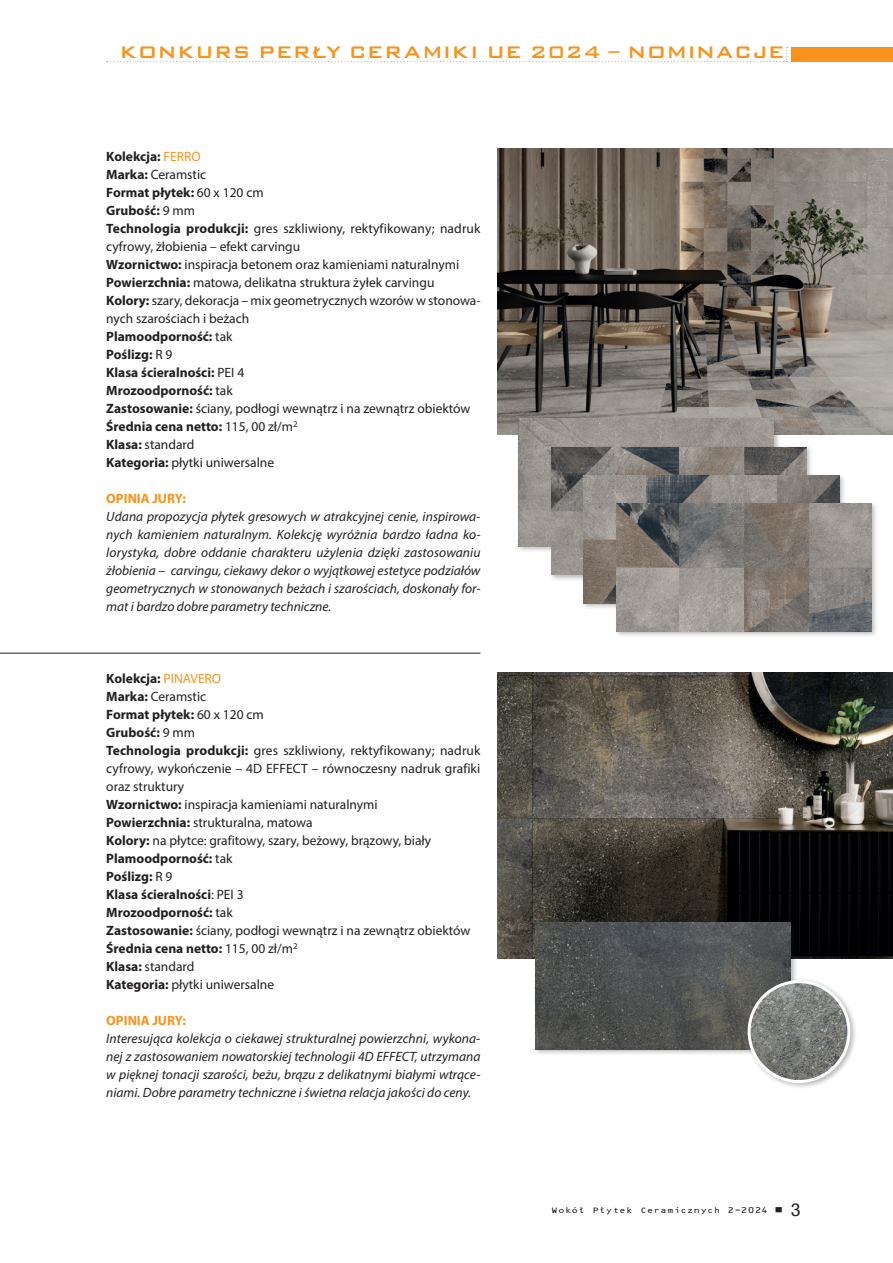
<style>
.page{position:relative;width:893px;height:1263px;background:#fff}
.page>*{position:absolute;margin:0;border:0;box-sizing:border-box;transform-origin:0 0}
.t1{font:13.5px/18px "Myriad Pro";color:#231f20}
.t2{font:italic 13.5px/18px "Myriad Pro";color:#231f20;text-align:justify}
.t3{font:700 13.5px "Myriad Pro";color:#f7931d}
.t4{font:9.45px "Bank Gothic Md PL";letter-spacing:.04em;color:#f7931d}
.t5{font:7.2px "OCR B 10 PL Regular";color:#231f20;scale:1.2 1}
.s1{font-weight:700}
.s2{color:#f7931d}
.s3{font-family:"Swis 721 Cn PL";font-size:15.75px}
</style>
<div class="page">
<div style="left:791px;top:47px;width:102px;height:15px;background:#f7931d"></div>
<svg style="left:107px;top:47px;width:681px;height:15px"></svg>
<hr style="left:0;top:653px;width:480px;height:1px;background:#231f20">
<img style="left:497px;top:149px;width:396px;height:286px">
<div style="left:516px;top:416px;width:264px;height:137px;background:#231f20;opacity:.3"></div>
<img style="left:519px;top:419px;width:255px;height:127px">
<div style="left:549px;top:445px;width:264px;height:136px;background:#231f20;opacity:.3"></div>
<img style="left:551px;top:447px;width:255px;height:128px">
<img style="left:497px;top:672px;width:396px;height:286px">
<div style="left:533px;top:919px;width:264px;height:137px;background:#231f20;opacity:.3"></div>
<img style="left:536px;top:922px;width:255px;height:127px">
<div style="left:745px;top:978px;width:112px;height:111px;background:#231f20;opacity:.3"></div>
<img style="left:749px;top:982px;width:100px;height:99px;border-radius:50px">
<div style="left:748px;top:980px;width:102px;height:103px;border:3px solid #fff;border-radius:50%"></div>
<div style="left:581px;top:473px;width:264px;height:137px;background:#231f20;opacity:.3"></div>
<img style="left:584px;top:476px;width:255px;height:127px">
<div style="left:614px;top:501px;width:264px;height:137px;background:#231f20;opacity:.3"></div>
<img style="left:616px;top:504px;width:256px;height:127px">
<p class="t4" style="left:120px;top:49px;width:667px">KONKURS PERŁY CERAMIKI UE 2024 – NOMINACJE</p>
<p class="t1" style="left:106px;top:148px;width:376px"><span class="s1">Kolekcja:</span> <span class="s2">FERRO<br></span><span class="s1">Marka:</span> Ceramstic<br><span class="s1">Format płytek:</span> 60 x 120 cm<br><span class="s1">Grubość:</span> 9 mm<br><span class="s1">Technologia produkcji:</span> gres szkliwiony, rektyfikowany; nadruk cyfrowy, żłobienia – efekt carvingu<br><span class="s1">Wzornictwo:</span> inspiracja betonem oraz kamieniami naturalnymi <span class="s1">Powierzchnia:</span> matowa, delikatna struktura żyłek carvingu <span class="s1">Kolory:</span> szary, dekoracja – mix geometrycznych wzorów w stonowa&shy;nych szarościach i beżach<br><span class="s1">Plamoodporność:</span> tak<br><span class="s1">Poślizg:</span> R 9<br><span class="s1">Klasa ścieralności:</span> PEI 4<br><span class="s1">Mrozoodporność:</span> tak<br><span class="s1">Zastosowanie:</span> ściany, podłogi wewnątrz i na zewnątrz obiektów <span class="s1">Średnia cena netto:</span> 115, 00 zł/m<sup>2<br></sup><span class="s1">Klasa:</span> standard<br><span class="s1">Kategoria:</span> płytki uniwersalne</p>
<p class="t3" style="left:106px;top:490px;width:81px">OPINIA JURY:</p>
<p class="t2" style="left:106px;top:508px;width:376px">Udana propozycja płytek gresowych w atrakcyjnej cenie, inspirowa&shy;nych kamieniem naturalnym. Kolekcję wyróżnia bardzo ładna ko&shy;lorystyka, dobre oddanie charakteru użylenia dzięki zastosowaniu żłobienia – carvingu, ciekawy dekor o wyjątkowej estetyce podziałów geometrycznych w stonowanych beżach i szarościach, doskonały for&shy;mat i bardzo dobre parametry techniczne.</p>
<p class="t1" style="left:106px;top:670px;width:376px"><span class="s1">Kolekcja:</span> <span class="s2">PINAVERO<br></span><span class="s1">Marka:</span> Ceramstic<br><span class="s1">Format płytek:</span> 60 x 120 cm<br><span class="s1">Grubość:</span> 9 mm<br><span class="s1">Technologia produkcji:</span> gres szkliwiony, rektyfikowany; nadruk cyfrowy, wykończenie – 4D EFFECT – równoczesny nadruk grafiki oraz struktury<br><span class="s1">Wzornictwo:</span> inspiracja kamieniami naturalnymi<br><span class="s1">Powierzchnia:</span> strukturalna, matowa<br><span class="s1">Kolory:</span> na płytce: grafitowy, szary, beżowy, brązowy, biały<br><span class="s1">Plamoodporność:</span> tak<br><span class="s1">Poślizg:</span> R 9<br><span class="s1">Klasa ścieralności</span>: PEI 3<br><span class="s1">Mrozoodporność:</span> tak<br><span class="s1">Zastosowanie:</span> ściany, podłogi wewnątrz i na zewnątrz obiektów<br><span class="s1">Średnia cena netto:</span> 115, 00 zł/m<sup>2<br></sup><span class="s1">Klasa:</span> standard<br><span class="s1">Kategoria:</span> płytki uniwersalne</p>
<p class="t3" style="left:106px;top:1012px;width:81px">OPINIA JURY:</p>
<p class="t2" style="left:106px;top:1030px;width:376px">Interesująca kolekcja o ciekawej strukturalnej powierzchni, wykona&shy;nej z zastosowaniem nowatorskiej technologii 4D EFFECT, utrzymana w pięknej tonacji szarości, beżu, brązu z delikatnymi białymi wtrące&shy;niami. Dobre parametry techniczne i świetna relacja jakości do ceny.</p>
<p class="t5" style="left:551px;top:1206px;width:210px">Wokół Płytek Ceramicznych 2-2024 ■ <span class="s3">3</span></p>
</div>
